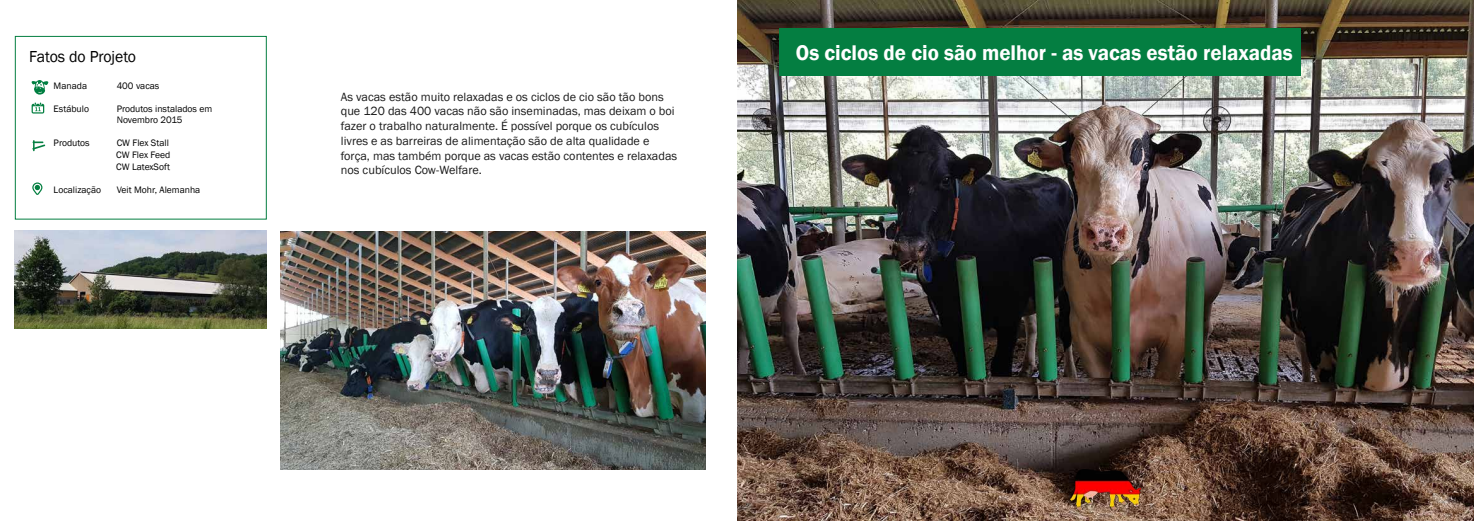
<style>
.page{position:relative;width:1474px;height:521px;background:#fff}
.page>*{position:absolute;margin:0;border:0;box-sizing:border-box;transform-origin:0 0}
.t1{font:600 21.88px "Franklin Gothic";color:#fff;scale:.96 1}
.t2{font:16.36px "Franklin Gothic";color:#000;scale:.96 1}
.t3{font:12.25px/14.7px "Franklin Gothic";color:#1a1a1a}
.t4{font:9.62px/11.5px "Franklin Gothic";color:#000}
</style>
<div class="page">
<img style="left:737px;top:0;width:736px;height:521px">
<img style="left:280px;top:231px;width:425px;height:238px">
<div style="left:15px;top:36px;width:252px;height:184px;border:1px solid #047e41"></div>
<img style="left:15px;top:230px;width:252px;height:99px">
<div style="left:779px;top:28px;width:521px;height:47px;background:#047e41"></div>
<img style="left:1070px;top:469px;width:70px;height:41px">
<svg style="left:32px;top:182px;width:10px;height:13px"></svg>
<svg style="left:32px;top:103px;width:12px;height:11px"></svg>
<svg style="left:31px;top:80px;width:18px;height:15px"></svg>
<svg style="left:32px;top:140px;width:13px;height:11px"></svg>
<h2 class="t2" style="left:29px;top:47px;width:113px">Fatos do Projeto</h2>
<h1 class="t1" style="left:796px;top:39px;width:519px">Os ciclos de cio são melhor - as vacas estão relaxadas</h1>
<p class="t4" style="left:54px;top:80px;width:35px">Manada</p>
<p class="t4" style="left:117px;top:80px;width:44px">400 vacas</p>
<p class="t4" style="left:54px;top:103px;width:37px">Estábulo</p>
<p class="t4" style="left:117px;top:103px;width:97px">Produtos instalados em<br>Novembro 2015</p>
<p class="t4" style="left:54px;top:138px;width:38px">Produtos</p>
<p class="t4" style="left:116px;top:138px;width:56px">CW Flex Stall<br>CW Flex Feed<br>CW LatexSoft</p>
<p class="t4" style="left:54px;top:184px;width:49px">Localização</p>
<p class="t4" style="left:117px;top:184px;width:85px">Veit Mohr, Alemanha</p>
<p class="t3" style="left:341px;top:90px;width:338px">As vacas estão muito relaxadas e os ciclos de cio são tão bons que 120 das 400 vacas não são inseminadas, mas deixam o boi fazer o trabalho naturalmente. É possível porque os cubículos livres e as barreiras de alimentação são de alta qualidade e força, mas também porque as vacas estão contentes e relaxadas nos cubículos Cow-Welfare.</p>
</div>
